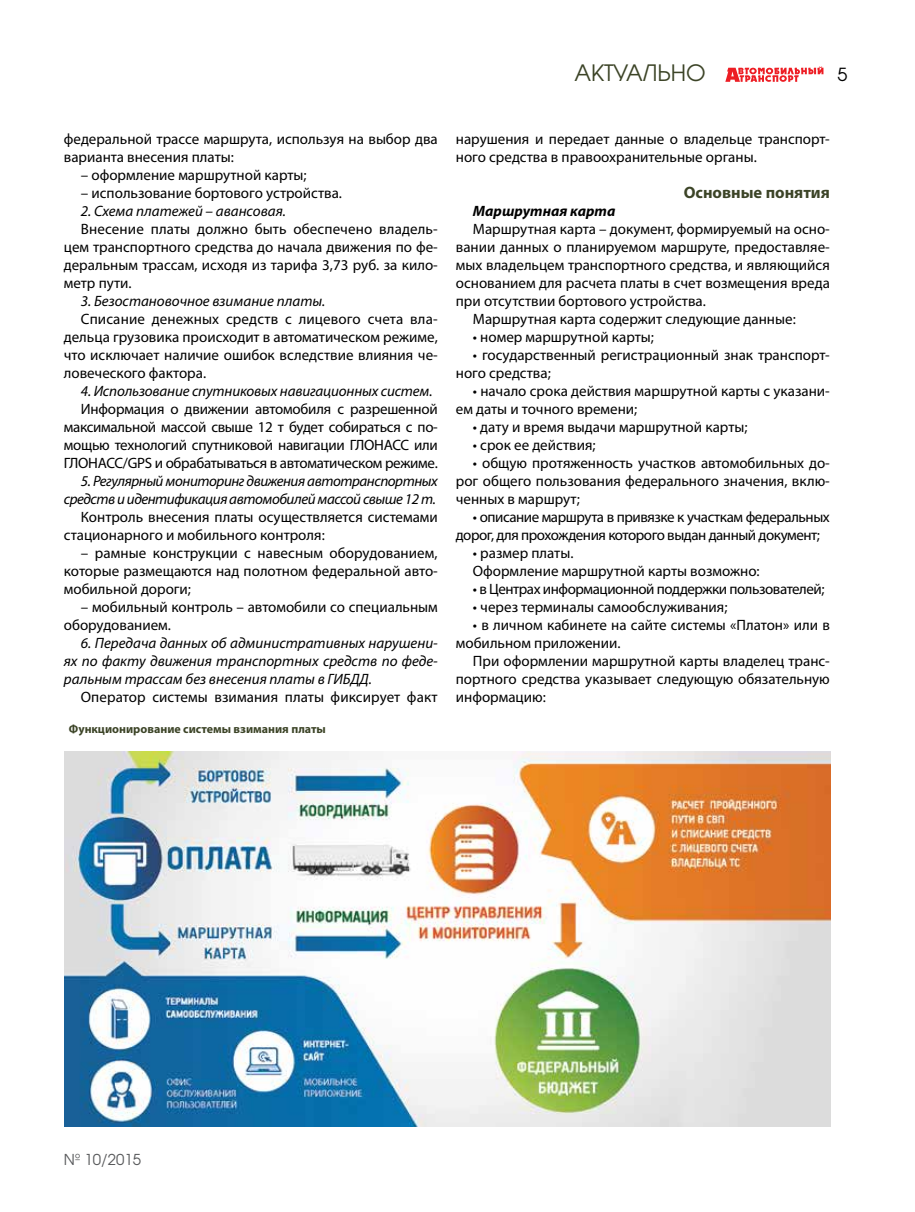
<style>
.page{position:relative;width:915px;height:1212px;background:#fff}
.page>*{position:absolute;margin:0;border:0;box-sizing:border-box;transform-origin:0 0}
.t1{font:22.5px "AG Avalanche C";color:#3c4427}
.t2{font:18px "AG Avalanche C";color:#000}
.t3{font:700 16.5px "Myriad Pro";color:#3c4427}
.t4{font:15px/18px "Myriad Pro";color:#000}
.t5{font:italic 15px/18px "Myriad Pro";letter-spacing:-.01em;color:#000;text-align:justify}
.t6{font:15px/18px "Myriad Pro";letter-spacing:-.03em;color:#000}
.t7{font:italic 15px/18px "Myriad Pro";letter-spacing:-.03em;color:#000;text-align:right}
.t8{font:italic 700 15px "Myriad Pro";color:#000}
.t9{font:15px "AG Avalanche C";color:#58595b}
.t10{font:700 12px "Myriad Pro";color:#3c4427}
</style>
<div class="page">
<svg style="left:725px;top:66px;width:98px;height:16px"></svg>
<img style="left:65px;top:752px;width:765px;height:375px">
<h1 class="t1" style="left:574px;top:59px;width:133px">АКТУАЛЬНО</h1>
<p class="t2" style="left:837px;top:63px;width:11px">5</p>
<p class="t4" style="left:64px;top:130px;width:375px">федеральной трассе маршрута, используя на выбор два варианта внесения платы:</p>
<p class="t4" style="left:81px;top:166px;width:227px">– оформление маршрутной карты;</p>
<p class="t4" style="left:81px;top:184px;width:262px">– использование бортового устройства.</p>
<p class="t5" style="left:81px;top:202px;width:206px">2. Схема платежей – авансовая.</p>
<p class="t4" style="left:64px;top:220px;width:375px;text-align:justify;text-indent:17px">Внесение платы должно быть обеспечено владель&shy;цем транспортного средства до начала движения по фе&shy;деральным трассам, исходя из тарифа 3,73 руб. за кило&shy;метр пути.</p>
<p class="t5" style="left:81px;top:292px;width:246px">3. Безостановочное взимание платы.</p>
<p class="t4" style="left:64px;top:310px;width:375px;text-align:justify;text-indent:17px">Списание денежных средств с лицевого счета вла&shy;дельца грузовика происходит в автоматическом режиме, что исключает наличие ошибок вследствие влияния че&shy;ловеческого фактора.</p>
<p class="t5" style="left:81px;top:382px;width:353px">4. Использование спутниковых навигационных систем.</p>
<p class="t4" style="left:64px;top:400px;width:375px;text-align:justify;text-indent:17px">Информация о движении автомобиля с разрешенной максимальной массой свыше 12 т будет собираться с по&shy;мощью технологий спутниковой навигации ГЛОНАСС или ГЛОНАСС/GPS и обрабатываться в автоматическом режиме.</p>
<p class="t7" style="left:64px;top:472px;width:375px">5. Регулярный мониторинг движения автотранспортных средств и идентификация автомобилей массой свыше 12 т.</p>
<p class="t4" style="left:64px;top:508px;width:375px;text-indent:17px">Контроль внесения платы осуществляется системами стационарного и мобильного контроля:</p>
<p class="t4" style="left:64px;top:544px;width:375px;text-align:justify;text-indent:17px">– рамные конструкции с навесным оборудованием, которые размещаются над полотном федеральной авто&shy;мобильной дороги;</p>
<p class="t4" style="left:64px;top:598px;width:375px;text-indent:17px">– мобильный контроль – автомобили со специальным оборудованием.</p>
<p class="t5" style="left:64px;top:634px;width:375px;text-indent:17px">6. Передача данных об административных нарушени&shy;ях по факту движения транспортных средств по феде&shy;ральным трассам без внесения платы в ГИБДД.</p>
<p class="t4" style="left:81px;top:688px;width:358px">Оператор системы взимания платы фиксирует факт</p>
<p class="t10" style="left:69px;top:721px;width:258px">Функционирование системы взимания платы</p>
<p class="t4" style="left:455px;top:130px;width:375px">нарушения и передает данные о владельце транспорт&shy;ного средства в правоохранительные органы.</p>
<p class="t3" style="left:683px;top:182px;width:147px">Основные понятия</p>
<p class="t8" style="left:472px;top:201px;width:144px">Маршрутная карта</p>
<p class="t4" style="left:472px;top:220px;width:358px">Маршрутная карта – документ, формируемый на осно-</p>
<p class="t4" style="left:455px;top:238px;width:375px">вании данных о планируемом маршруте, предоставляе-</p>
<p class="t4" style="left:455px;top:256px;width:375px">мых владельцем транспортного средства, и являющийся</p>
<p class="t4" style="left:455px;top:274px;width:375px">основанием для расчета платы в счет возмещения вреда</p>
<p class="t4" style="left:455px;top:292px;width:251px">при отсутствии бортового устройства.</p>
<p class="t4" style="left:472px;top:310px;width:324px">Маршрутная карта содержит следующие данные:</p>
<p class="t4" style="left:472px;top:328px;width:182px">• номер маршрутной карты;</p>
<p class="t4" style="left:455px;top:346px;width:375px;text-indent:17px">• государственный регистрационный знак транспорт&shy;ного средства;</p>
<p class="t4" style="left:455px;top:382px;width:375px;text-indent:17px">• начало срока действия маршрутной карты с указани&shy;ем даты и точного времени;</p>
<p class="t4" style="left:472px;top:418px;width:276px">• дату и время выдачи маршрутной карты;</p>
<p class="t4" style="left:472px;top:436px;width:124px">• срок ее действия;</p>
<p class="t4" style="left:455px;top:454px;width:375px;text-align:justify;text-indent:17px">• общую протяженность участков автомобильных до&shy;рог общего пользования федерального значения, вклю&shy;ченных в маршрут;</p>
<p class="t6" style="left:455px;top:508px;width:375px;text-indent:17px">• описание маршрута в привязке к участкам федеральных дорог, для прохождения которого выдан данный документ;</p>
<p class="t4" style="left:472px;top:544px;width:288px">• размер платы.<br>Оформление маршрутной карты возможно:</p>
<p class="t6" style="left:472px;top:580px;width:353px">• в Центрах информационной поддержки пользователей;</p>
<p class="t4" style="left:472px;top:598px;width:256px">• через терминалы самообслуживания;</p>
<p class="t4" style="left:455px;top:616px;width:375px;text-indent:17px">• в личном кабинете на сайте системы «Платон» или в мобильном приложении.</p>
<p class="t4" style="left:455px;top:652px;width:375px;text-align:justify;text-indent:17px">При оформлении маршрутной карты владелец транс&shy;портного средства указывает следующую обязательную информацию:</p>
<p class="t9" style="left:64px;top:1150px;width:79px">№ 10/2015</p>
</div>
